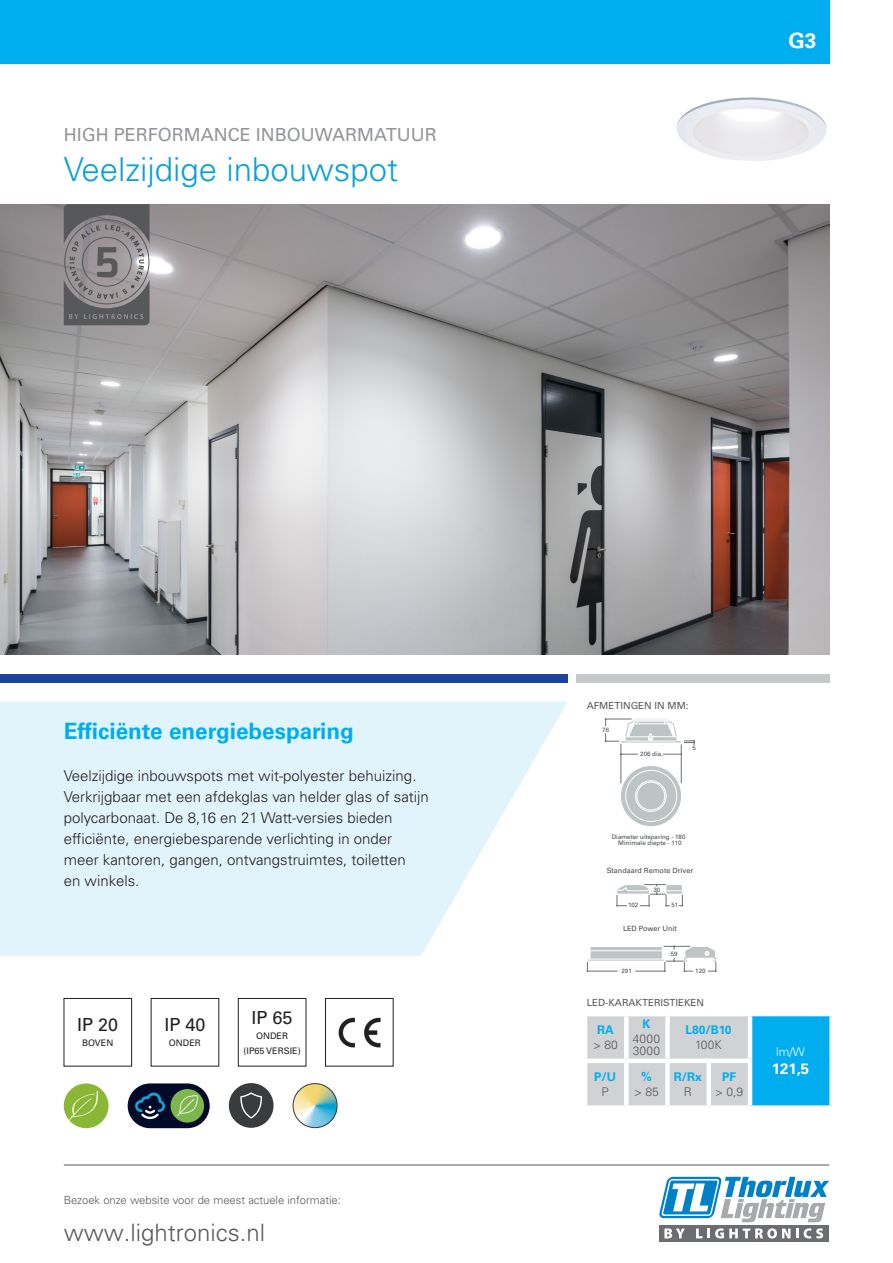
<style>
.page{position:relative;width:893px;height:1263px;background:#fff}
.page>*{position:absolute;margin:0;border:0;box-sizing:border-box;transform-origin:0 0}
.Kop_Blauw{font:300 33px "Univers LT Std";color:#0ca1d3}
.t1{font:300 24px "Univers LT Std";color:#57585a}
.Intro_Geschiktvoor{font:700 22.5px "Univers LT Std";color:#00aeef}
.t2{font:700 21px "Univers LT Std";color:#fff}
.t3{font:18px "Univers LT Std";color:#939598}
.ICON_spec{font:18px "Univers LT Std";color:#231f20}
.Intro_Geschiktvoor-2{font:18px "Univers LT Std";color:#231f20}
.Intro_Geschiktvoor-3{font:300 15px/21px "Univers LT Std";color:#231f20}
.Tabel_Basis{font:700 15px "Univers LT Std";color:#fff}
.Tabel_Basis-2{font:700 12px "Univers LT Std";color:#00aeef}
.Tabel_Basis-3{font:300 12px "Univers LT Std";color:#57585a}
.Tabel_Basis-4{font:300 12px/12px "Univers LT Std";letter-spacing:.02em;color:#57585a}
.Tabel_Basis-5{font:300 12px "Univers LT Std";color:#fff}
._2017_kleine_lettert{font:300 11.25px "Univers LT Std";color:#57585a}
._1_afmetingen{font:9.75px "Univers LT Std";color:#57585a}
.Intro_Geschiktvoor-4{font:9px "Univers LT Std";color:#231f20}
.ICON_spec-2{font:9px "Univers LT Std";color:#231f20}
.t4{font:7.2px "Univers LT Std";color:#434748}
.t5{font:6.15px/6.1px "Univers LT Std";color:#434748;text-align:center}
</style>
<div class="page">
<div style="left:576px;top:674px;width:253px;height:8px;background:#c7c8ca"></div>
<div style="left:621px;top:766px;width:60px;height:60px;background:#bec4c4;border-radius:50%"></div>
<svg style="left:625px;top:770px;width:52px;height:52px"></svg>
<hr style="left:681px;top:744px;width:1px;height:39px;background:#6c7171">
<hr style="left:621px;top:744px;width:1px;height:39px;background:#6c7171">
<svg style="left:620px;top:753px;width:18px;height:2px"></svg>
<svg style="left:663px;top:753px;width:18px;height:2px"></svg>
<svg style="left:605px;top:718px;width:90px;height:27px"></svg>
<svg style="left:616px;top:884px;width:67px;height:22px"></svg>
<svg style="left:587px;top:945px;width:130px;height:27px"></svg>
<img style="left:676px;top:97px;width:151px;height:64px">
<div style="left:0;top:674px;width:568px;height:8px;background:#1d449b"></div>
<div style="left:0;top:0;width:829px;height:64px;background:#00aeef"></div>
<img style="left:0;top:204px;width:829px;height:451px">
<svg style="left:0;top:702px;width:567px;height:254px;background:#e4f5fc"></svg>
<svg style="left:64px;top:204px;width:86px;height:121px;background:#7c7a7c"></svg>
<div style="left:64px;top:998px;width:68px;height:68px;border:1px solid #231f20"></div>
<div style="left:238px;top:998px;width:68px;height:68px;border:1px solid #231f20"></div>
<div style="left:325px;top:998px;width:68px;height:68px;border:1px solid #231f20"></div>
<img style="left:338px;top:1017px;width:43px;height:31px">
<div style="left:128px;top:1083px;width:82px;height:45px;background:#010a29;border-radius:22px"></div>
<svg style="left:135px;top:1092px;width:30px;height:27px"></svg>
<div style="left:171px;top:1089px;width:33px;height:33px;background:#7db64d;border-radius:50%"></div>
<svg style="left:177px;top:1095px;width:21px;height:21px"></svg>
<div style="left:64px;top:1083px;width:45px;height:45px;background:#8ab836;border-radius:50%"></div>
<svg style="left:65px;top:1091px;width:33px;height:30px"></svg>
<div style="left:587px;top:1016px;width:161px;height:89px;background:#d1d2d4"></div>
<div style="left:750px;top:1014px;width:82px;height:93px;background:#00aeef"></div>
<div style="left:624px;top:1016px;width:5px;height:42px;background:#fff"></div>
<div style="left:665px;top:1016px;width:5px;height:42px;background:#fff"></div>
<hr style="left:750px;top:1012px;width:84px;height:4px;background:#fff">
<hr style="left:748px;top:1016px;width:4px;height:42px;background:#fff">
<div style="left:829px;top:1016px;width:5px;height:45px;background:#fff"></div>
<div style="left:829px;top:1061px;width:5px;height:44px;background:#fff"></div>
<div style="left:750px;top:1105px;width:84px;height:5px;background:#fff"></div>
<div style="left:583px;top:1058px;width:43px;height:5px;background:#fff"></div>
<div style="left:626px;top:1058px;width:41px;height:5px;background:#fff"></div>
<div style="left:624px;top:1063px;width:5px;height:42px;background:#fff"></div>
<div style="left:667px;top:1058px;width:42px;height:5px;background:#fff"></div>
<div style="left:665px;top:1063px;width:5px;height:42px;background:#fff"></div>
<div style="left:709px;top:1058px;width:43px;height:5px;background:#fff"></div>
<div style="left:706px;top:1063px;width:5px;height:42px;background:#fff"></div>
<hr style="left:748px;top:1063px;width:4px;height:42px;background:#fff">
<hr style="left:64px;top:1165px;width:765px;height:1px;background:#57585a">
<img style="left:293px;top:1083px;width:44px;height:44px">
<div style="left:293px;top:1083px;width:44px;height:45px;border:1px solid #3a3b3d;border-radius:50%"></div>
<div style="left:229px;top:1083px;width:45px;height:45px;background:#3a3b3d;border-radius:50%"></div>
<svg style="left:240px;top:1092px;width:22px;height:26px"></svg>
<svg style="left:659px;top:1177px;width:170px;height:45px"></svg>
<div style="left:659px;top:1225px;width:170px;height:16px;background:#6c6d70"></div>
<svg style="left:664px;top:1228px;width:21px;height:10px"></svg>
<svg style="left:696px;top:1228px;width:94px;height:10px"></svg>
<svg style="left:796px;top:1228px;width:27px;height:10px"></svg>
<p class="t3" style="left:64px;top:124px;width:374px">HIGH PERFORMANCE INBOUWARMATUUR</p>
<p class="Kop_Blauw" style="left:64px;top:150px;width:336px">Veelzijdige inbouwspot</p>
<p class="t2" style="left:788px;top:28px;width:30px">G3</p>
<p class="Intro_Geschiktvoor" style="left:64px;top:717px;width:292px">Efficiënte energiebesparing</p>
<p class="Intro_Geschiktvoor-3" style="left:64px;top:765px;width:367px">Veelzijdige inbouwspots met wit-polyester behuizing.<br>Verkrijgbaar met een afdekglas van helder glas of satijn polycarbonaat. De 8,16 en 21 Watt-versies bieden efficiënte, energiebesparende verlichting in onder meer kantoren, gangen, ontvangstruimtes, toiletten<br>en winkels.</p>
<p class="ICON_spec" style="left:77px;top:1014px;width:43px">IP 20</p>
<p class="ICON_spec-2" style="left:82px;top:1038px;width:33px">BOVEN</p>
<p class="ICON_spec" style="left:164px;top:1014px;width:43px">IP 40</p>
<p class="ICON_spec-2" style="left:169px;top:1038px;width:34px">ONDER</p>
<p class="Intro_Geschiktvoor-2" style="left:252px;top:1007px;width:43px">IP 65</p>
<p class="Intro_Geschiktvoor-4" style="left:256px;top:1030px;width:34px">ONDER</p>
<p class="Intro_Geschiktvoor-4" style="left:244px;top:1045px;width:59px">(IP65 VERSIE)</p>
<p class="_2017_kleine_lettert" style="left:64px;top:1193px;width:279px">Bezoek onze website voor de meest actuele informatie:</p>
<p class="t1" style="left:64px;top:1218px;width:203px">www.lightronics.nl</p>
<p class="_1_afmetingen" style="left:587px;top:699px;width:103px">AFMETINGEN IN MM:</p>
<p class="t5" style="left:602px;top:726px;width:8px">76</p>
<p class="t5" style="left:640px;top:751px;width:24px">206 dia.</p>
<p class="t5" style="left:692px;top:744px;width:5px">5</p>
<p class="t5" style="left:612px;top:834px;width:75px">Diameter uitsparing - 180<br>Minimale diepte - 110</p>
<p class="t4" style="left:607px;top:866px;width:88px">Standaard Remote Driver</p>
<p class="t5" style="left:653px;top:886px;width:8px">30</p>
<p class="t5" style="left:628px;top:902px;width:12px">102</p>
<p class="t5" style="left:671px;top:902px;width:8px">51</p>
<p class="t4" style="left:623px;top:924px;width:55px">LED Power Unit</p>
<p class="t5" style="left:671px;top:950px;width:8px">59</p>
<p class="t5" style="left:621px;top:967px;width:12px">291</p>
<p class="t5" style="left:695px;top:967px;width:12px">120</p>
<p class="_1_afmetingen" style="left:587px;top:997px;width:119px">LED-KARAKTERISTIEKEN</p>
<p class="Tabel_Basis-2" style="left:597px;top:1023px;width:18px">RA</p>
<p class="Tabel_Basis-3" style="left:593px;top:1038px;width:26px">&gt; 80</p>
<p class="Tabel_Basis-2" style="left:594px;top:1070px;width:23px">P/U</p>
<p class="Tabel_Basis-3" style="left:602px;top:1084px;width:9px">P</p>
<p class="Tabel_Basis-2" style="left:643px;top:1017px;width:10px">K</p>
<p class="Tabel_Basis-4" style="left:633px;top:1033px;width:29px">4000<br>3000</p>
<p class="Tabel_Basis-2" style="left:641px;top:1070px;width:12px">%</p>
<p class="Tabel_Basis-3" style="left:634px;top:1084px;width:26px">&gt; 85</p>
<p class="Tabel_Basis-2" style="left:685px;top:1023px;width:47px">L80/B10</p>
<p class="Tabel_Basis-3" style="left:695px;top:1038px;width:28px">100K</p>
<p class="Tabel_Basis-2" style="left:674px;top:1070px;width:30px">R/Rx</p>
<p class="Tabel_Basis-3" style="left:684px;top:1084px;width:10px">R</p>
<p class="Tabel_Basis-2" style="left:722px;top:1070px;width:16px">PF</p>
<p class="Tabel_Basis-3" style="left:715px;top:1084px;width:29px">&gt; 0,9</p>
<p class="Tabel_Basis-5" style="left:776px;top:1045px;width:30px">lm/W</p>
<p class="Tabel_Basis" style="left:772px;top:1060px;width:39px">121,5</p>
</div>
